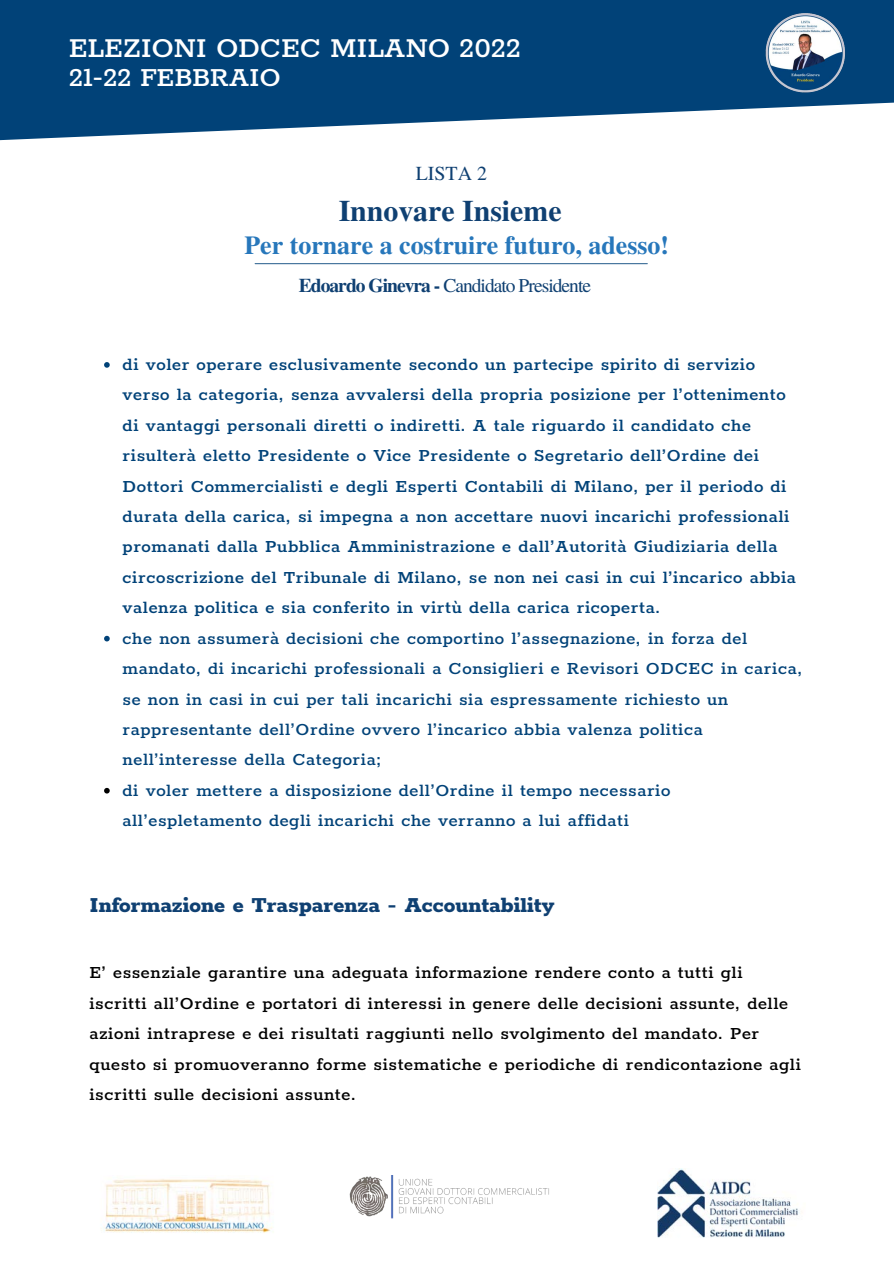
<style>
.page{position:relative;width:894px;height:1264px;background:#fff}
.page>*{position:absolute;margin:0;border:0;box-sizing:border-box;transform-origin:0 0}
.t1{font:500 31.5px "Rokkitt";letter-spacing:-.01em;color:#fff}
.t2{font:500 30px "Rokkitt";letter-spacing:-.01em;color:#fff}
.t3{font:700 29.85px "Te X Gyre Termes";color:#0f4072}
.t4{font:700 25.95px "Te X Gyre Termes";color:#2777bb}
.t5{font:800 24px "Rokkitt";color:#0f4072}
.t6{font:19.8px "Te X Gyre Termes";color:#0f4072}
.t7{font:600 19.5px/30.5px "Rokkitt";letter-spacing:.03em;color:#014278}
.t8{font:500 19.5px/30.5px "Rokkitt";letter-spacing:.03em;color:#014278}
.t9{font:500 19.5px/30.5px "Rokkitt";letter-spacing:.03em;color:#000}
.t10{font:19.5px "Te X Gyre Termes";letter-spacing:-.05em;color:#0f4072}
.s1{font-weight:700}
</style>
<div class="page">
<svg style="left:104px;top:362px;width:6px;height:6px"></svg>
<svg style="left:104px;top:636px;width:6px;height:5px"></svg>
<svg style="left:104px;top:788px;width:6px;height:5px"></svg>
<img style="left:101px;top:1178px;width:172px;height:55px">
<img style="left:349px;top:1175px;width:200px;height:44px">
<img style="left:657px;top:1168px;width:142px;height:70px">
<svg style="left:0;top:0;width:893px;height:141px;fill:#014278"></svg>
<img style="left:758px;top:6px;width:93px;height:92px">
<hr style="left:255px;top:263px;width:392px;height:1px;background:#014278">
<p class="t1" style="left:69px;top:31px;width:453px">ELEZIONI ODCEC MILANO 2022</p>
<p class="t2" style="left:69px;top:62px;width:214px">21-22 FEBBRAIO</p>
<p class="t6" style="left:415px;top:159px;width:73px">LISTA 2</p>
<p class="t3" style="left:338px;top:188px;width:224px">Innovare Insieme</p>
<p class="t4" style="left:244px;top:225px;width:426px">Per tornare a costruire futuro, adesso!</p>
<p class="t10" style="left:299px;top:271px;width:294px"><span class="s1">Edoardo Ginevra -</span> Candidato Presidente</p>
<p class="t7" style="left:123px;top:350px;width:674px">di voler operare esclusivamente secondo un partecipe spirito di servizio verso la categoria, senza avvalersi della propria posizione per l’ottenimento di vantaggi personali diretti o indiretti. A tale riguardo il candidato che risulterà eletto Presidente o Vice Presidente o Segretario dell’Ordine dei Dottori Commercialisti e degli Esperti Contabili di Milano, per il periodo di durata della carica, si impegna a non accettare nuovi incarichi professionali promanati dalla Pubblica Amministrazione e dall’Autorità Giudiziaria della circoscrizione del Tribunale di Milano, se non nei casi in cui l’incarico abbia valenza politica e sia conferito in virtù della carica ricoperta.</p>
<p class="t8" style="left:123px;top:623px;width:681px">che non assumerà decisioni che comportino l’assegnazione, in forza del mandato, di incarichi professionali a Consiglieri e Revisori ODCEC in carica, se non in casi in cui per tali incarichi sia espressamente richiesto un rappresentante dell’Ordine ovvero l’incarico abbia valenza politica nell’interesse della Categoria;</p>
<p class="t8" style="left:123px;top:775px;width:549px">di voler mettere a disposizione dell’Ordine il tempo necessario all’espletamento degli incarichi che verranno a lui affidati</p>
<p class="t5" style="left:89px;top:892px;width:466px">Informazione e Trasparenza - Accountability</p>
<p class="t9" style="left:89px;top:958px;width:712px">E’ essenziale garantire una adeguata informazione rendere conto a tutti gli iscritti all’Ordine e portatori di interessi in genere delle decisioni assunte, delle azioni intraprese e dei risultati raggiunti nello svolgimento del mandato. Per questo si promuoveranno forme sistematiche e periodiche di rendicontazione agli iscritti sulle decisioni assunte.</p>
</div>
